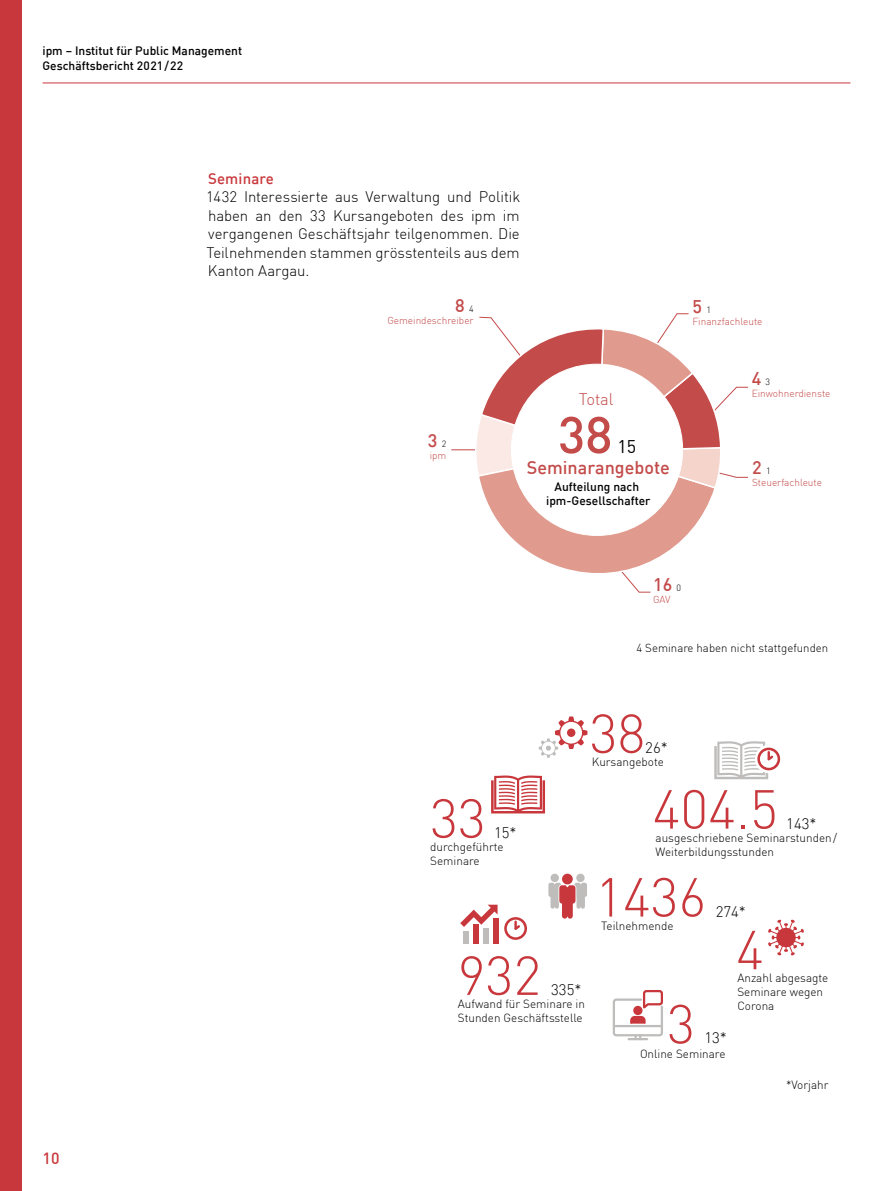
<style>
.page{position:relative;width:893px;height:1191px;background:#fff}
.page>*{position:absolute;margin:0;border:0;box-sizing:border-box;transform-origin:0 0}
.t1{font:300 54px "DIN";color:#c8373b}
.t2{font:500 51px "DIN";color:#c34b4a}
.t3{font:500 18px "DIN";color:#c34b4a}
.t4{font:18px "DIN";color:#000}
.t5{font:300 16.5px "DIN";letter-spacing:-.005em;color:#c34b4a}
.t6{font:500 15.9px "DIN";color:#c8373b}
.t7{font:300 15px/18.5px "DIN";letter-spacing:-.005em;color:#000;text-align:justify}
.t8{font:500 15px "DIN";letter-spacing:.01em;color:#c8373b}
.t9{font:500 12px/15px "DIN";color:#000}
.t10{font:300 11.7px/14.1px "DIN";color:#000}
.t11{font:300 11.55px "DIN";color:#000}
.t12{font:300 10.05px "DIN";color:#c34b4a}
.s1{font-weight:300;font-size:9px;color:#000}
</style>
<div class="page">
<hr style="left:43px;top:83px;width:807px;height:1px;background:#c8373b">
<div style="left:0;top:0;width:21px;height:1191px;background:#c8373b"></div>
<div style="left:576px;top:873px;width:9px;height:9px;background:#bebdbc;border-radius:50%"></div>
<div style="left:550px;top:873px;width:9px;height:9px;background:#bebdbc;border-radius:50%"></div>
<svg style="left:548px;top:882px;width:39px;height:36px"></svg>
<div style="left:562px;top:873px;width:11px;height:11px;background:#c8373b;border-radius:50%"></div>
<svg style="left:491px;top:775px;width:54px;height:38px"></svg>
<div style="left:757px;top:747px;width:23px;height:23px;background:#c8373b;border-radius:50%"></div>
<svg style="left:760px;top:750px;width:18px;height:18px"></svg>
<svg style="left:714px;top:741px;width:61px;height:38px"></svg>
<div style="left:463px;top:931px;width:5px;height:13px;background:#bebdbc"></div>
<div style="left:473px;top:925px;width:5px;height:19px;background:#c8373b"></div>
<div style="left:483px;top:928px;width:5px;height:16px;background:#bebdbc"></div>
<div style="left:493px;top:918px;width:5px;height:26px;background:#c8373b"></div>
<svg style="left:460px;top:904px;width:38px;height:23px"></svg>
<svg style="left:504px;top:917px;width:23px;height:23px"></svg>
<div style="left:507px;top:919px;width:17px;height:18px;background:#fff;border-radius:50%"></div>
<svg style="left:514px;top:921px;width:8px;height:9px"></svg>
<svg style="left:539px;top:716px;width:48px;height:42px"></svg>
<svg style="left:768px;top:919px;width:36px;height:36px"></svg>
<svg style="left:612px;top:990px;width:51px;height:50px"></svg>
<hr style="left:451px;top:449px;width:38px;height:1px;background:#c34b4a">
<svg style="left:474px;top:313px;width:275px;height:280px"></svg>
<div style="left:511px;top:364px;width:172px;height:171px;background:#fff;border-radius:50%"></div>
<p class="t9" style="left:43px;top:42px;width:201px">ipm – Institut für Public Management<br>Geschäftsbericht 2021/22</p>
<p class="t8" style="left:208px;top:168px;width:67px">Seminare</p>
<p class="t7" style="left:206px;top:187px;width:315px">1432 Interessierte aus Verwaltung und Politik haben an den 33 Kursangeboten des ipm im vergangenen Geschäftsjahr teilgenommen. Die Teilnehmenden stammen grösstenteils aus dem Kanton Aargau.</p>
<h3 class="t3" style="left:455px;top:294px;width:20px">8 <span class="s1">4</span></h3>
<p class="t12" style="left:387px;top:315px;width:88px">Gemeindeschreiber</p>
<h3 class="t3" style="left:428px;top:429px;width:20px">3 <span class="s1">2</span></h3>
<p class="t12" style="left:430px;top:449px;width:18px">ipm</p>
<h3 class="t5" style="left:579px;top:388px;width:36px">Total</h3>
<h2 class="t2" style="left:558px;top:402px;width:56px">38</h2>
<h3 class="t4" style="left:617px;top:435px;width:20px">15</h3>
<h3 class="t3" style="left:527px;top:455px;width:145px">Seminarangebote</h3>
<p class="t9" style="left:546px;top:479px;width:106px;line-height:14.4px;text-align:center">Aufteilung nach ipm-Gesellschafter</p>
<h3 class="t3" style="left:692px;top:294px;width:20px">5 <span class="s1">1</span></h3>
<p class="t12" style="left:692px;top:315px;width:71px">Finanzfachleute</p>
<h3 class="t3" style="left:752px;top:367px;width:20px">4 <span class="s1">3</span></h3>
<p class="t12" style="left:752px;top:387px;width:80px">Einwohnerdienste</p>
<h3 class="t3" style="left:752px;top:455px;width:20px">2 <span class="s1">1</span></h3>
<p class="t12" style="left:752px;top:476px;width:71px">Steuerfachleute</p>
<h3 class="t3" style="left:653px;top:572px;width:30px">16 <span class="s1">0</span></h3>
<p class="t12" style="left:653px;top:593px;width:19px">GAV</p>
<p class="t11" style="left:636px;top:641px;width:193px">4 Seminare haben nicht stattgefunden</p>
<h3 class="t6" style="left:43px;top:1148px;width:18px">10</h3>
<h1 class="t1" style="left:590px;top:700px;width:57px">38</h1>
<p class="t7" style="left:645px;top:738px;width:24px">26*</p>
<p class="t10" style="left:592px;top:754px;width:74px">Kursangebote</p>
<h1 class="t1" style="left:430px;top:785px;width:57px">33</h1>
<p class="t7" style="left:494px;top:823px;width:24px">15*</p>
<p class="t10" style="left:430px;top:839px;width:75px">durchgeführte<br>Seminare</p>
<h1 class="t1" style="left:458px;top:942px;width:85px">932</h1>
<p class="t7" style="left:551px;top:980px;width:32px">335*</p>
<p class="t10" style="left:458px;top:996px;width:129px">Aufwand für Seminare in<br>Stunden Geschäftsstelle</p>
<h1 class="t1" style="left:653px;top:776px;width:127px">404.5</h1>
<p class="t7" style="left:786px;top:814px;width:32px">143*</p>
<p class="t10" style="left:656px;top:830px;width:183px">ausgeschriebene Seminarstunden/<br>Weiterbildungsstunden</p>
<h1 class="t1" style="left:595px;top:864px;width:113px">1436</h1>
<p class="t7" style="left:716px;top:901px;width:32px">274*</p>
<p class="t10" style="left:601px;top:918px;width:74px">Teilnehmende</p>
<h1 class="t1" style="left:667px;top:990px;width:29px">3</h1>
<p class="t7" style="left:704px;top:1028px;width:24px">13*</p>
<p class="t10" style="left:640px;top:1047px;width:87px">Online Seminare</p>
<h1 class="t1" style="left:736px;top:916px;width:29px">4</h1>
<p class="t10" style="left:737px;top:970px;width:92px">Anzahl abgesagte<br>Seminare wegen<br>Corona</p>
<p class="t10" style="left:786px;top:1077px;width:44px">*Vorjahr</p>
</div>
